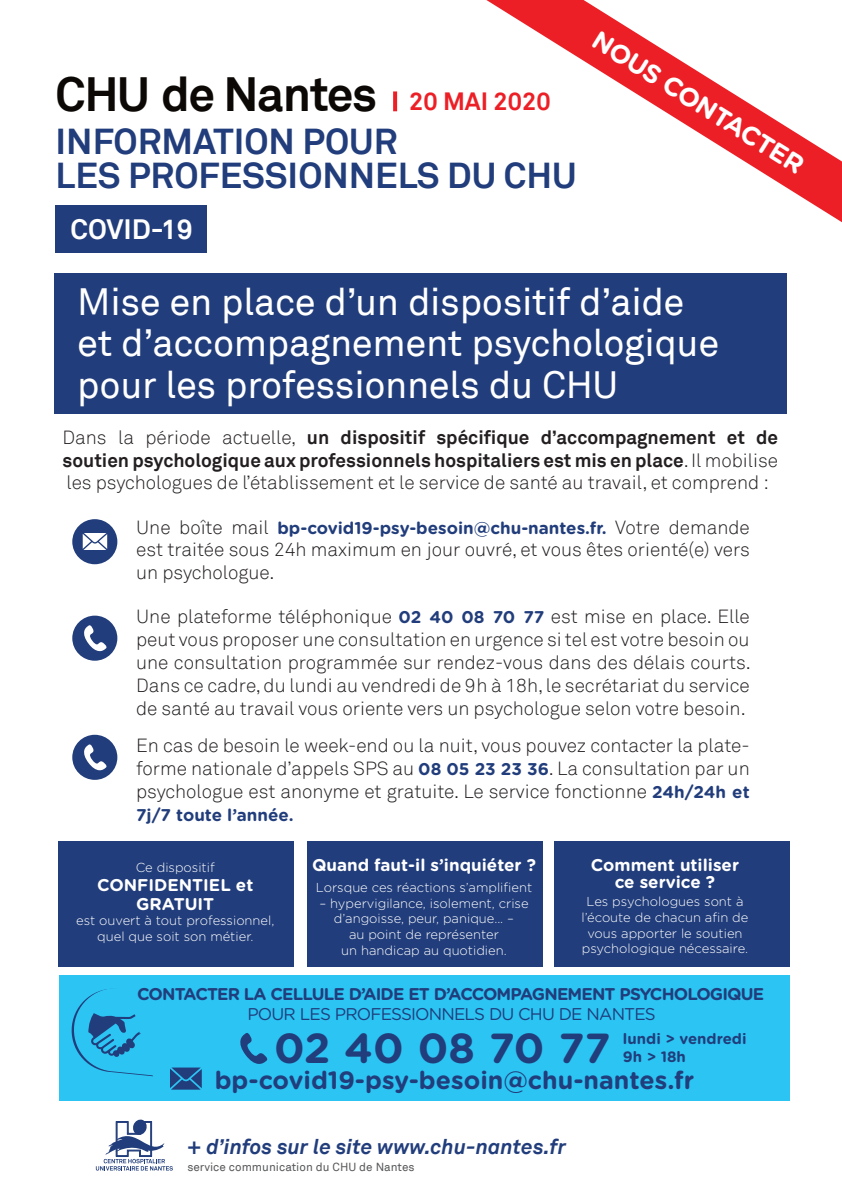
<style>
.page{position:relative;width:842px;height:1191px;background:#fff}
.page>*{position:absolute;margin:0;border:0;box-sizing:border-box;transform-origin:0 0}
.t1{font:700 48px "Akkurat";letter-spacing:-.03em;color:#0c0806}
.t2{font:700 42px "Gotham Rounded";color:#213d7b}
.t3{font:38px/41.5px "Akkurat";letter-spacing:-.01em;color:#fff}
.t4{font:700 36px/34px "Akkurat";color:#213d7b}
.t5{font:700 28px "Akkurat";color:#fff}
.t6{font:700 26px "Gotham Rounded";color:#fff}
.t7{font:700 25px "Gotham Rounded";color:#213d7b}
.t8{font:italic 700 21px "Akkurat";color:#213d7b}
.t9{font:300 19px/22.8px "Akkurat";color:#231f20;text-align:justify}
.t10{font:700 17px "Gotham Rounded";color:#213d7b}
.t11{font:700 17px/19px "Gotham Rounded";color:#fff;text-align:center}
.t12{font:700 17px "Gotham Rounded";letter-spacing:-.05em;color:#213d7b}
.t13{font:17px "Gotham Rounded";letter-spacing:-.05em;color:#213d7b}
.t14{font:700 15px/18px "Gotham Rounded";color:#213d7b}
.t15{font:300 13px/15.6px "Gotham Rounded";color:#fff;text-align:center}
.t16{font:11.7px "Akkurat";color:#57585a}
.s1{font-size:25px;color:#ed1f26}
.s2{font-weight:700}
.s3{font-family:"Akkurat";font-weight:300;font-size:19px;color:#231f20}
.s4{font-family:"Gotham Rounded";font-weight:700;font-size:17px;color:#213d7b}
</style>
<div class="page">
<div style="left:59px;top:975px;width:730px;height:125px;background:#2bc4f3"></div>
<div style="left:56px;top:205px;width:151px;height:47px;background:#213d7b"></div>
<svg style="left:393px;top:91px;width:4px;height:20px"></svg>
<div style="left:54px;top:273px;width:733px;height:141px;background:#213d7b"></div>
<svg style="left:96px;top:1119px;width:77px;height:51px"></svg>
<svg style="left:486px;top:0;width:356px;height:222px"></svg>
<svg style="left:71px;top:988px;width:82px;height:88px"></svg>
<div style="left:72px;top:519px;width:45px;height:45px;background:#213d7b;border-radius:50%"></div>
<div style="left:72px;top:615px;width:45px;height:45px;background:#213d7b;border-radius:50%"></div>
<div style="left:72px;top:735px;width:45px;height:45px;background:#213d7b;border-radius:50%"></div>
<svg style="left:83px;top:533px;width:24px;height:17px"></svg>
<svg style="left:170px;top:1067px;width:32px;height:22px"></svg>
<svg style="left:84px;top:625px;width:23px;height:26px"></svg>
<svg style="left:84px;top:744px;width:23px;height:26px"></svg>
<div style="left:554px;top:840px;width:235px;height:126px;background:#213d7b"></div>
<div style="left:58px;top:840px;width:235px;height:126px;background:#213d7b"></div>
<div style="left:307px;top:840px;width:235px;height:126px;background:#213d7b"></div>
<svg style="left:240px;top:1033px;width:28px;height:31px"></svg>
<h1 class="t1" style="left:56px;top:64px;width:496px">CHU de Nantes <span class="s1">20 MAI 2020</span></h1>
<h3 class="t4" style="left:56px;top:124px;width:523px">INFORMATION POUR<br>LES PROFESSIONNELS DU CHU</h3>
<h3 class="t5" style="left:71px;top:212px;width:124px">COVID-19</h3>
<h3 class="t6" style="left:605px;top:21px;width:246px;rotate:32deg">NOUS CONTACTER</h3>
<h3 class="t3" style="left:77px;top:282px;width:643px">Mise en place d’un dispositif d’aide et d’accompagnement psychologique pour les professionnels du CHU</h3>
<p class="t9" style="left:62px;top:426px;width:717px">Dans la période actuelle, <span class="s2">un dispositif spécifique d’accompagnement et de soutien psychologique aux professionnels hospitaliers est mis en place</span>. Il mobilise les psychologues de l’établissement et le service de santé au travail, et comprend :</p>
<p class="t10" style="left:136px;top:515px;width:615px"><span class="s3">Une boîte mail</span> bp-covid19-psy-besoin@chu-nantes.fr. <span class="s3">Votre demande</span></p>
<p class="t9" style="left:136px;top:539px;width:615px">est traitée sous 24h maximum en jour ouvré, et vous êtes orienté(e) vers un psychologue.</p>
<p class="t9" style="left:136px;top:605px;width:616px">Une plateforme téléphonique <span class="s4">02 40 08 70 77</span> est mise en place. Elle peut vous proposer une consultation en urgence si tel est votre besoin ou une consultation programmée sur rendez-vous dans des délais courts.<br>Dans ce cadre, du lundi au vendredi de 9h à 18h, le secrétariat du service de santé au travail vous oriente vers un psychologue selon votre besoin.</p>
<p class="t9" style="left:136px;top:734px;width:615px">En cas de besoin le week-end ou la nuit, vous pouvez contacter la plate&shy;forme nationale d’appels SPS au <span class="s4">08 05 23 23 36</span>. La consultation par un psychologue est anonyme et gratuite. Le service fonctionne <span class="s4">24h/24h et</span></p>
<p class="t10" style="left:136px;top:802px;width:159px">7j/7 toute l’année.</p>
<p class="t15" style="left:136px;top:858px;width:80px">Ce dispositif</p>
<p class="t11" style="left:97px;top:874px;width:158px">CONFIDENTIEL et<br>GRATUIT</p>
<p class="t15" style="left:76px;top:912px;width:200px">est ouvert à tout professionnel, quel que soit son métier.</p>
<p class="t11" style="left:312px;top:854px;width:225px">Quand faut-il s’inquiéter ?</p>
<p class="t15" style="left:316px;top:879px;width:218px">Lorsque ces réactions s’amplifient</p>
<p class="t15" style="left:319px;top:894px;width:211px">– hypervigilance, isolement, crise d’angoisse, peur, panique... –<br>au point de représenter<br>un handicap au quotidien.</p>
<p class="t11" style="left:591px;top:855px;width:150px;line-height:17px">Comment utiliser ce service ?</p>
<p class="t15" style="left:581px;top:893px;width:168px">Les psychologues sont à l’écoute de chacun afin de vous apporter le soutien psychologique nécessaire.</p>
<p class="t12" style="left:137px;top:981px;width:629px">CONTACTER LA CELLULE D’AIDE ET D’ACCOMPAGNEMENT PSYCHOLOGIQUE</p>
<p class="t13" style="left:247px;top:1002px;width:410px">POUR LES PROFESSIONNELS DU CHU DE NANTES</p>
<h2 class="t2" style="left:274px;top:1017px;width:338px">02 40 08 70 77</h2>
<h3 class="t7" style="left:215px;top:1061px;width:481px">bp-covid19-psy-besoin@chu-nantes.fr</h3>
<p class="t14" style="left:623px;top:1029px;width:125px">lundi &gt; vendredi<br>9h &gt; 18h</p>
<p class="t8" style="left:187px;top:1133px;width:380px">+ d’infos sur le site www.chu-nantes.fr</p>
<p class="t16" style="left:187px;top:1159px;width:229px">service communication du CHU de Nantes</p>
</div>
